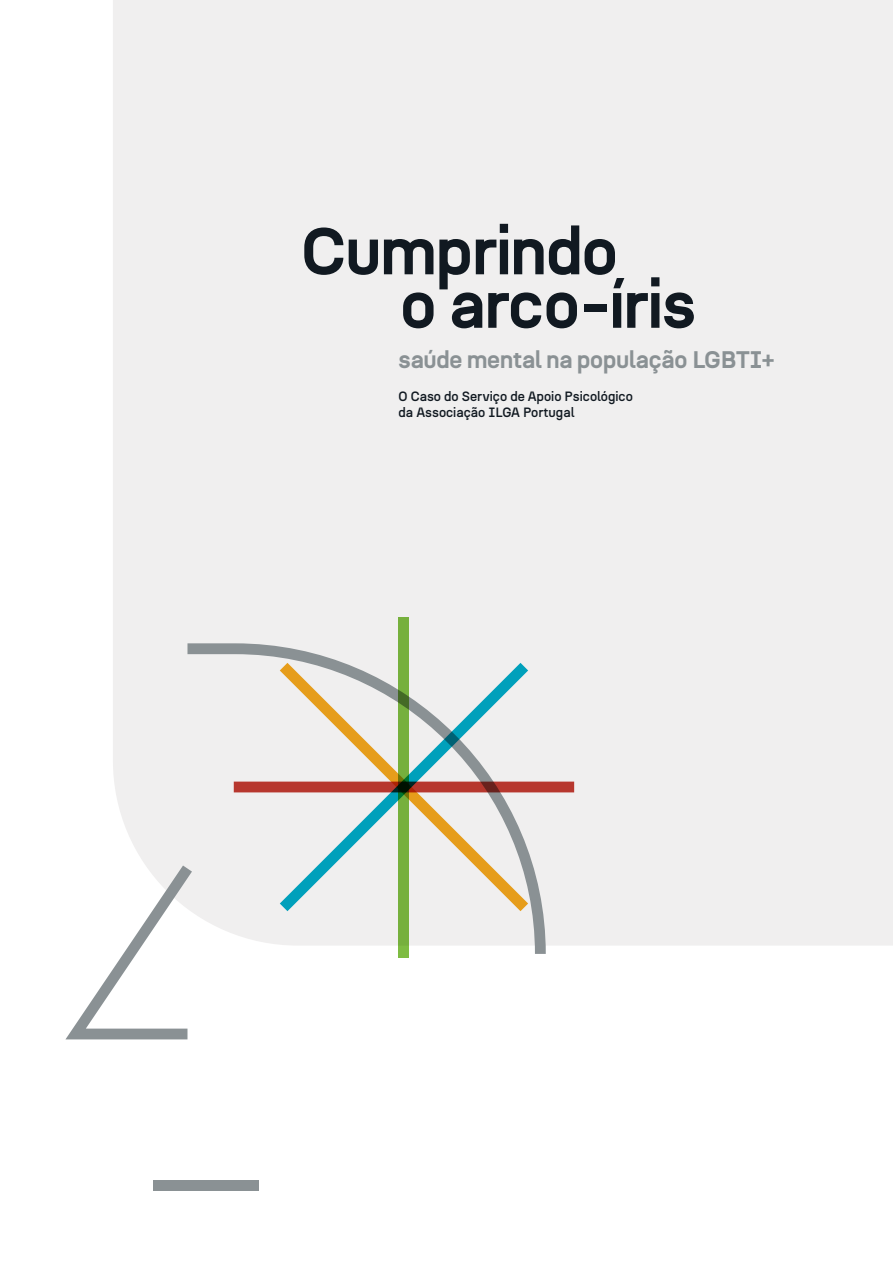
<style>
.page{position:relative;width:893px;height:1263px;background:#fff}
.page>*{position:absolute;margin:0;border:0;box-sizing:border-box;transform-origin:0 0}
.t1{font:700 66px "N27";color:#111921}
.t2{font:700 24px "N27";color:#8a9194}
.t3{font:500 13.5px/16.2px "N27";color:#111921}
</style>
<div class="page">
<div style="left:113px;top:0;width:780px;height:945px;background:#f0efef"></div>
<svg style="left:66px;top:865px;width:122px;height:174px"></svg>
<div style="left:153px;top:1180px;width:106px;height:11px;background:#8a9194"></div>
<svg style="left:187px;top:643px;width:359px;height:311px;fill:#f0efef"></svg>
<svg style="left:280px;top:663px;width:248px;height:248px;fill:#f0efef"></svg>
<svg style="left:399px;top:617px;width:10px;height:340px;background:#72ab3b"></svg>
<svg style="left:234px;top:782px;width:340px;height:10px;background:#ab342b"></svg>
<h1 class="t1" style="left:302px;top:210px;width:317px">Cumprindo</h1>
<h1 class="t1" style="left:400px;top:263px;width:297px">o arco-íris</h1>
<h2 class="t2" style="left:399px;top:345px;width:377px">saúde mental na população LGBTI+</h2>
<p class="t3" style="left:399px;top:388px;width:236px">O Caso do Serviço de Apoio Psicológico da Associação ILGA Portugal</p>
</div>
